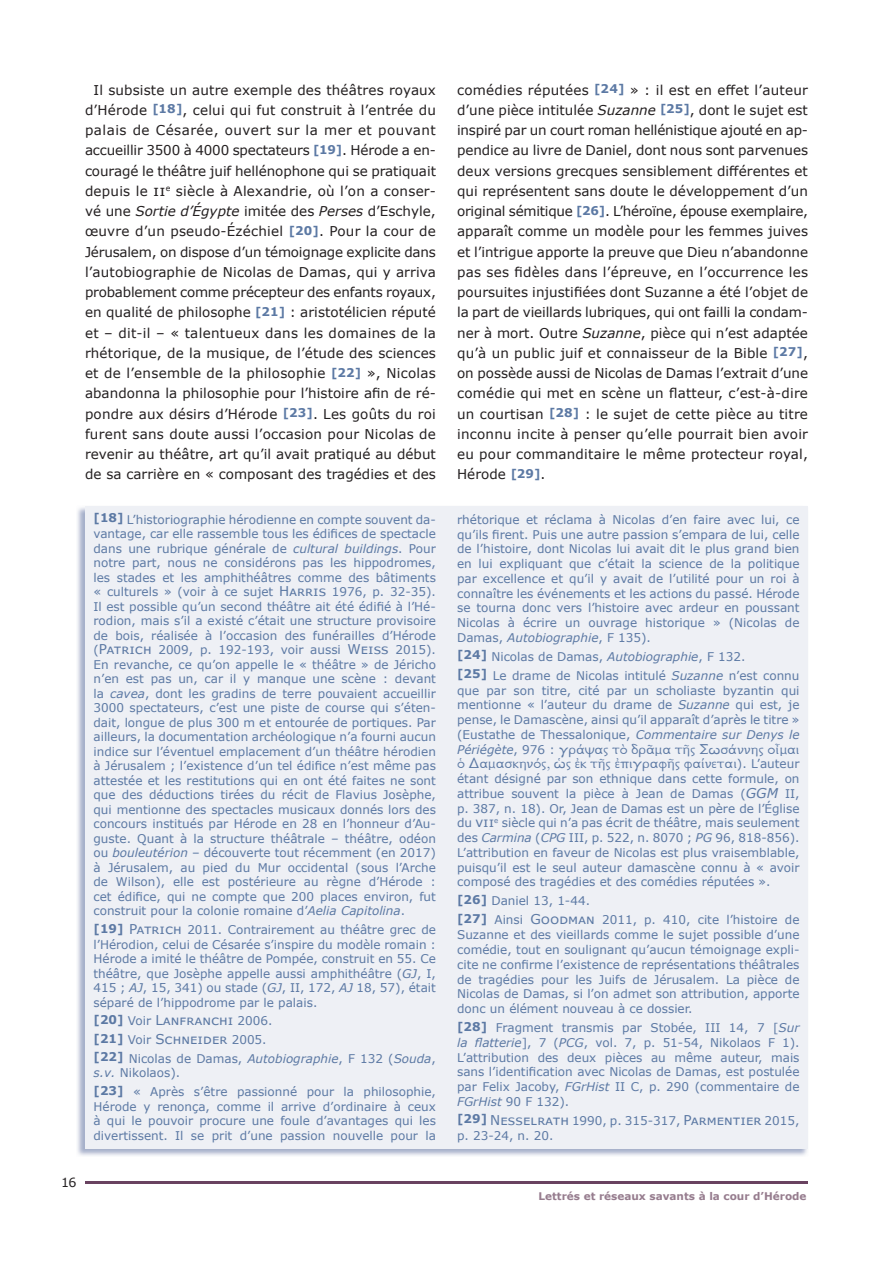
<style>
.page{position:relative;width:893px;height:1263px;background:#fff}
.page>*{position:absolute;margin:0;border:0;box-sizing:border-box;transform-origin:0 0}
.t1{font:14.4px/14.7px "New Athena Unicode";color:#5c79a4}
.t2{font:13.5px/20.2px "Verdana";letter-spacing:.005em;color:#231f20;text-align:justify}
.t3{font:13.5px "Verdana";color:#5c79a4}
.t4{font:12.6px "Verdana";color:#231f20}
.t5{font:12px/14.5px "Verdana";color:#5c79a4;text-align:justify}
.t6{font:700 10.5px "Verdana";color:#967c8e}
.s1{font-weight:700;font-size:12px;color:#5c79a4}
.s2{font-size:15px}
.s3{font-style:italic}
.s4{font-weight:700}
.s5{font-size:13.5px}
.s6{font-weight:700;font-size:12px}
.s7{font-size:12px}
.s8{font-family:"Verdana";font-style:italic;font-size:12px}
.s9{font-family:"Verdana";font-size:12px}
.s10{font-style:italic;font-size:13.5px}
</style>
<div class="page">
<hr style="left:85px;top:1182px;width:723px;height:2px;background:#694260">
<img style="left:77px;top:507px;width:731px;height:649px">
<div style="left:85px;top:506px;width:723px;height:642px;background:#eef0f5"></div>
<p class="t2" style="left:85px;top:79px;width:352px;text-indent:9px">Il subsiste un autre exemple des théâtres royaux d’Hérode <span class="s1">[18]</span>, celui qui fut construit à l’entrée du palais de Césarée, ouvert sur la mer et pouvant accueillir 3500 à 4000 spectateurs <span class="s1">[19]</span>. Hérode a en&shy;couragé le théâtre juif hellénophone qui se pratiquait depuis le <span class="s2">II</span><sup>e</sup> siècle à Alexandrie, où l’on a conser&shy;vé une <span class="s3">Sortie d’Égypte</span> imitée des <span class="s3">Perses</span> d’Eschyle, œuvre d’un pseudo-Ézéchiel <span class="s1">[20]</span>. Pour la cour de Jérusalem, on dispose d’un témoignage explicite dans l’autobiographie de Nicolas de Damas, qui y arriva probablement comme précepteur des enfants royaux, en qualité de philosophe <span class="s1">[21]</span> : aristotélicien réputé et – dit-il – « talentueux dans les domaines de la rhétorique, de la musique, de l’étude des sciences et de l’ensemble de la philosophie <span class="s1">[22]</span> », Nicolas abandonna la philosophie pour l’histoire afin de ré&shy;pondre aux désirs d’Hérode <span class="s1">[23]</span>. Les goûts du roi furent sans doute aussi l’occasion pour Nicolas de revenir au théâtre, art qu’il avait pratiqué au début de sa carrière en « composant des tragédies et des</p>
<p class="t2" style="left:457px;top:79px;width:352px">comédies réputées <span class="s1">[24]</span> » : il est en effet l’auteur d’une pièce intitulée <span class="s3">Suzanne</span> <span class="s1">[25]</span>, dont le sujet est inspiré par un court roman hellénistique ajouté en ap&shy;pendice au livre de Daniel, dont nous sont parvenues deux versions grecques sensiblement différentes et qui représentent sans doute le développement d’un original sémitique <span class="s1">[26]</span>. L’héroïne, épouse exemplaire, apparaît comme un modèle pour les femmes juives et l’intrigue apporte la preuve que Dieu n’abandonne pas ses fidèles dans l’épreuve, en l’occurrence les poursuites injustifiées dont Suzanne a été l’objet de la part de vieillards lubriques, qui ont failli la condam&shy;ner à mort. Outre <span class="s3">Suzanne</span>, pièce qui n’est adaptée qu’à un public juif et connaisseur de la Bible <span class="s1">[27]</span>, on possède aussi de Nicolas de Damas l’extrait d’une comédie qui met en scène un flatteur, c’est-à-dire un courtisan <span class="s1">[28]</span> : le sujet de cette pièce au titre inconnu incite à penser qu’elle pourrait bien avoir eu pour commanditaire le même protecteur royal, Hérode <span class="s1">[29]</span>.</p>
<p class="t5" style="left:94px;top:512px;width:344px"><span class="s4">[18]</span> L’historiographie hérodienne en compte souvent da&shy;vantage, car elle rassemble tous les édifices de spectacle dans une rubrique générale de <span class="s3">cultural buildings</span>. Pour notre part, nous ne considérons pas les hippodromes, les stades et les amphithéâtres comme des bâtiments « culturels » (voir à ce sujet <span class="s5">HARRIS</span> 1976, p. 32-35).<br>Il est possible qu’un second théâtre ait été édifié à l’Hé&shy;rodion, mais s’il a existé c’était une structure provisoire de bois, réalisée à l’occasion des funérailles d’Hérode (<span class="s5">PATRICH</span> 2009, p. 192-193, voir aussi <span class="s5">WEISS</span> 2015).<br>En revanche, ce qu’on appelle le « théâtre » de Jéricho n’en est pas un, car il y manque une scène : devant la <span class="s3">cavea</span>, dont les gradins de terre pouvaient accueillir 3000 spectateurs, c’est une piste de course qui s’éten&shy;dait, longue de plus 300 m et entourée de portiques. Par ailleurs, la documentation archéologique n’a fourni aucun indice sur l’éventuel emplacement d’un théâtre hérodien à Jérusalem ; l’existence d’un tel édifice n’est même pas attestée et les restitutions qui en ont été faites ne sont que des déductions tirées du récit de Flavius Josèphe, qui mentionne des spectacles musicaux donnés lors des concours institués par Hérode en 28 en l’honneur d’Au&shy;guste. Quant à la structure théâtrale – théâtre, odéon ou <span class="s3">bouleutérion</span> – découverte tout récemment (en 2017) à Jérusalem, au pied du Mur occidental (sous l’Arche de Wilson), elle est postérieure au règne d’Hérode : cet édifice, qui ne compte que 200 places environ, fut construit pour la colonie romaine d’<span class="s3">Aelia Capitolina</span>.</p>
<p class="t5" style="left:94px;top:922px;width:344px"><span class="s4">[19]</span> <span class="s5">PATRICH</span> 2011. Contrairement au théâtre grec de l’Hérodion, celui de Césarée s’inspire du modèle romain :<br>Hérode a imité le théâtre de Pompée, construit en 55. Ce théâtre, que Josèphe appelle aussi amphithéâtre (<span class="s3">GJ</span>, I, 415 ; <span class="s3">AJ</span>, 15, 341) ou stade (<span class="s3">GJ</span>, II, 172, <span class="s3">AJ</span> 18, 57), était séparé de l’hippodrome par le palais.</p>
<p class="t3" style="left:94px;top:1012px;width:180px"><span class="s6">[20]</span> <span class="s7">Voir</span> LANFRANCHI <span class="s7">2006.</span></p>
<p class="t5" style="left:94px;top:1030px;width:344px;line-height:18.8px"><span class="s4">[21]</span> Voir <span class="s5">SCHNEIDER</span> 2005.<br><span class="s4">[22]</span> Nicolas de Damas, <span class="s3">Autobiographie</span>, F 132 (<span class="s3">Souda</span>,</p>
<p class="t5" style="left:93px;top:1063px;width:344px;line-height:18.8px"><span class="s3">s.v.</span> Nikolaos).<br><span class="s4">[23]</span> « Après s’être passionné pour la philosophie,</p>
<p class="t5" style="left:93px;top:1099px;width:344px">Hérode y renonça, comme il arrive d’ordinaire à ceux à qui le pouvoir procure une foule d’avantages qui les divertissent. Il se prit d’une passion nouvelle pour la</p>
<p class="t5" style="left:457px;top:512px;width:344px">rhétorique et réclama à Nicolas d’en faire avec lui, ce qu’ils firent. Puis une autre passion s’empara de lui, celle de l’histoire, dont Nicolas lui avait dit le plus grand bien en lui expliquant que c’était la science de la politique par excellence et qu’il y avait de l’utilité pour un roi à connaître les événements et les actions du passé. Hérode se tourna donc vers l’histoire avec ardeur en poussant Nicolas à écrire un ouvrage historique » (Nicolas de Damas, <span class="s3">Autobiographie</span>, F 135).</p>
<p class="t5" style="left:457px;top:647px;width:344px;line-height:19px"><span class="s4">[24]</span> Nicolas de Damas, <span class="s3">Autobiographie</span>, F 132.<br><span class="s4">[25]</span> Le drame de Nicolas intitulé <span class="s3">Suzanne</span> n’est connu</p>
<p class="t5" style="left:457px;top:682px;width:344px">que par son titre, cité par un scholiaste byzantin qui mentionne « l’auteur du drame de <span class="s3">Suzanne</span> qui est, je pense, le Damascène, ainsi qu’il apparaît d’après le titre » (Eustathe de Thessalonique, <span class="s3">Commentaire sur Denys le</span></p>
<p class="t1" style="left:457px;top:743px;width:344px"><span class="s8">Périégète</span><span class="s9">, 976 :</span> γράψας τὸ δρᾶμα τῆς Σωσάννης οἶμαι ὁ Δαμασκηνός, ὡς ἐκ τῆς ἐπιγραφῆς φαίνεται<span class="s9">). L’auteur</span></p>
<p class="t5" style="left:457px;top:771px;width:344px">étant désigné par son ethnique dans cette formule, on attribue souvent la pièce à Jean de Damas (<span class="s10">GGM</span> II, p. 387, n. 18). Or, Jean de Damas est un père de l’Église du <span class="s5">VII</span><sup>e</sup> siècle qui n’a pas écrit de théâtre, mais seulement des <span class="s3">Carmina</span> (<span class="s3">CPG</span> III, p. 522, n. 8070 ; <span class="s3">PG</span> 96, 818-856).<br>L’attribution en faveur de Nicolas est plus vraisemblable, puisqu’il est le seul auteur damascène connu à « avoir composé des tragédies et des comédies réputées ».</p>
<p class="t5" style="left:457px;top:891px;width:344px;line-height:19px"><span class="s4">[26]</span> Daniel 13, 1-44.<br><span class="s4">[27]</span> Ainsi <span class="s5">GOODMAN</span> 2011, p. 410, cite l’histoire de</p>
<p class="t5" style="left:457px;top:927px;width:344px">Suzanne et des vieillards comme le sujet possible d’une comédie, tout en soulignant qu’aucun témoignage expli&shy;cite ne confirme l’existence de représentations théâtrales de tragédies pour les Juifs de Jérusalem. La pièce de Nicolas de Damas, si l’on admet son attribution, apporte donc un élément nouveau à ce dossier.</p>
<p class="t5" style="left:457px;top:1020px;width:344px"><span class="s4">[28]</span> Fragment transmis par Stobée, III 14, 7 [<span class="s3">Sur la flatterie</span>], 7 (<span class="s3">PCG</span>, vol. 7, p. 51-54, Nikolaos F 1).<br>L’attribution des deux pièces au même auteur, mais sans l’identification avec Nicolas de Damas, est postulée par Felix Jacoby, <span class="s3">FGrHist</span> II C, p. 290 (commentaire de <span class="s3">FGrHist</span> 90 F 132).</p>
<p class="t3" style="left:457px;top:1111px;width:344px"><span class="s6">[29]</span> NESSELRATH <span class="s7">1990, p. 315-317,</span> PARMENTIER <span class="s7">2015,</span></p>
<p class="t5" style="left:457px;top:1128px;width:98px">p. 23-24, n. 20.</p>
<p class="t4" style="left:61px;top:1174px;width:17px">16</p>
<p class="t6" style="left:538px;top:1190px;width:270px">Lettrés et réseaux savants à la cour d’Hérode</p>
</div>
